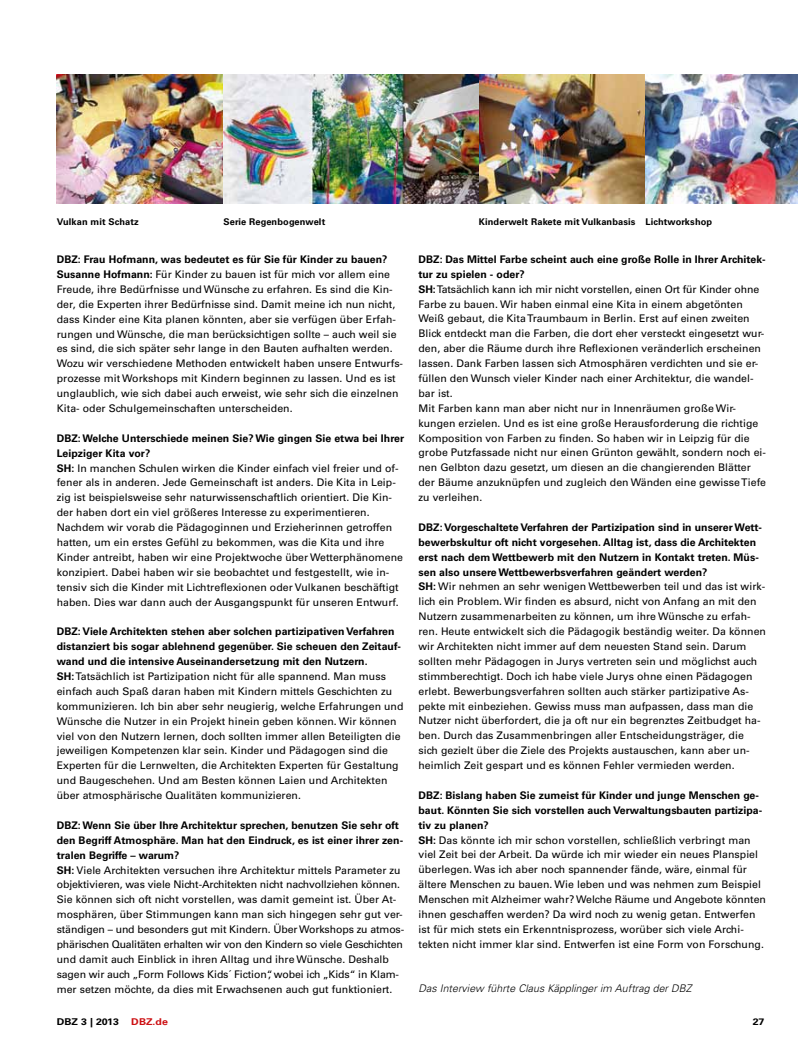
<style>
.page{position:relative;width:798px;height:1053px;background:#fff}
.page>*{position:absolute;margin:0;border:0;box-sizing:border-box;transform-origin:0 0}
.t1{font:10.5px/14.9px "Univers LT Std";letter-spacing:.005em;color:#000}
.t2{font:italic 300 10.5px "Univers LT Std";letter-spacing:.005em;color:#000}
.t3{font:700 9.38px "Univers LT Std";letter-spacing:.005em;color:#000;scale:1.13 1}
.t4{font:700 9.38px "Univers LT Std";color:#cd1013;scale:1.13 1}
.t5{font:700 9.25px "Univers LT Std";letter-spacing:.015em;color:#000}
.s1{font-weight:700}
</style>
<div class="page">
<img style="left:57px;top:74px;width:740px;height:130px">
<p class="t5" style="left:57px;top:216px;width:84px">Vulkan mit Schatz</p>
<p class="t5" style="left:223px;top:216px;width:103px">Serie Regenbogenwelt</p>
<p class="t5" style="left:478px;top:216px;width:235px">Kinderwelt Rakete mit Vulkanbasis Lichtworkshop</p>
<p class="t1" style="left:57px;top:252px;width:348px"><span class="s1">DBZ: Frau Hofmann, was bedeutet es für Sie für Kinder zu bauen?<br>Susanne Hofmann:</span> Für Kinder zu bauen ist für mich vor allem eine Freude, ihre Bedürfnisse und Wünsche zu erfahren. Es sind die Kin&shy;der, die Experten ihrer Bedürfnisse sind. Damit meine ich nun nicht, dass Kinder eine Kita planen könnten, aber sie verfügen über Erfah&shy;rungen und Wünsche, die man berücksichtigen sollte – auch weil sie es sind, die sich später sehr lange in den Bauten aufhalten werden.<br>Wozu wir verschiedene Methoden entwickelt haben unsere Entwurfs&shy;prozesse mit Workshops mit Kindern beginnen zu lassen. Und es ist unglaublich, wie sich dabei auch erweist, wie sehr sich die einzelnen Kita- oder Schulgemeinschaften unterscheiden.</p>
<p class="t1" style="left:57px;top:430px;width:349px"><span class="s1">DBZ: Welche Unterschiede meinen Sie? Wie gingen Sie etwa bei Ihrer Leipziger Kita vor?<br>SH:</span> In manchen Schulen wirken die Kinder einfach viel freier und of&shy;fener als in anderen. Jede Gemeinschaft ist anders. Die Kita in Leip&shy;zig ist beispielsweise sehr naturwissenschaftlich orientiert. Die Kin&shy;der haben dort ein viel größeres Interesse zu experimentieren.<br>Nachdem wir vorab die Pädagoginnen und Erzieherinnen getroffen hatten, um ein erstes Gefühl zu bekommen, was die Kita und ihre Kinder antreibt, haben wir eine Projektwoche über Wetterphänomene konzipiert. Dabei haben wir sie beobachtet und festgestellt, wie in&shy;tensiv sich die Kinder mit Lichtreflexionen oder Vulkanen beschäftigt haben. Dies war dann auch der Ausgangspunkt für unseren Entwurf.</p>
<p class="t1" style="left:57px;top:624px;width:348px"><span class="s1">DBZ: Viele Architekten stehen aber solchen partizipativen Verfahren distanziert bis sogar ablehnend gegenüber. Sie scheuen den Zeitauf&shy;wand und die intensive Auseinandersetzung mit den Nutzern.<br>SH:</span> Tatsächlich ist Partizipation nicht für alle spannend. Man muss einfach auch Spaß daran haben mit Kindern mittels Geschichten zu kommunizieren. Ich bin aber sehr neugierig, welche Erfahrungen und Wünsche die Nutzer in ein Projekt hinein geben können. Wir können viel von den Nutzern lernen, doch sollten immer allen Beteiligten die jeweiligen Kompetenzen klar sein. Kinder und Pädagogen sind die Experten für die Lernwelten, die Architekten Experten für Gestaltung und Baugeschehen. Und am Besten können Laien und Architekten über atmosphärische Qualitäten kommunizieren.</p>
<p class="t1" style="left:57px;top:817px;width:348px"><span class="s1">DBZ: Wenn Sie über Ihre Architektur sprechen, benutzen Sie sehr oft den Begriff Atmosphäre. Man hat den Eindruck, es ist einer ihrer zen&shy;tralen Begriffe – warum?<br>SH:</span> Viele Architekten versuchen ihre Architektur mittels Parameter zu objektivieren, was viele Nicht-Architekten nicht nachvollziehen können.<br>Sie können sich oft nicht vorstellen, was damit gemeint ist. Über At&shy;mosphären, über Stimmungen kann man sich hingegen sehr gut ver&shy;ständigen – und besonders gut mit Kindern. Über Workshops zu atmos&shy;phärischen Qualitäten erhalten wir von den Kindern so viele Geschichten und damit auch Einblick in ihren Alltag und ihre Wünsche. Deshalb sagen wir auch „Form Follows Kids´ Fiction“, wobei ich „Kids“ in Klam&shy;mer setzen möchte, da dies mit Erwachsenen auch gut funktioniert.</p>
<p class="t1" style="left:418px;top:252px;width:349px"><span class="s1">DBZ: Das Mittel Farbe scheint auch eine große Rolle in Ihrer Architek&shy;tur zu spielen - oder?<br>SH:</span> Tatsächlich kann ich mir nicht vorstellen, einen Ort für Kinder ohne Farbe zu bauen. Wir haben einmal eine Kita in einem abgetönten Weiß gebaut, die Kita Traumbaum in Berlin. Erst auf einen zweiten Blick entdeckt man die Farben, die dort eher versteckt eingesetzt wur&shy;den, aber die Räume durch ihre Reflexionen veränderlich erscheinen lassen. Dank Farben lassen sich Atmosphären verdichten und sie er&shy;füllen den Wunsch vieler Kinder nach einer Architektur, die wandel&shy;bar ist.<br>Mit Farben kann man aber nicht nur in Innenräumen große Wir&shy;kungen erzielen. Und es ist eine große Herausforderung die richtige Komposition von Farben zu finden. So haben wir in Leipzig für die grobe Putzfassade nicht nur einen Grünton gewählt, sondern noch ei&shy;nen Gelbton dazu gesetzt, um diesen an die changierenden Blätter der Bäume anzuknüpfen und zugleich den Wänden eine gewisse Tiefe zu verleihen.</p>
<p class="t1" style="left:418px;top:519px;width:349px"><span class="s1">DBZ: Vorgeschaltete Verfahren der Partizipation sind in unserer Wett&shy;bewerbskultur oft nicht vorgesehen. Alltag ist, dass die Architekten erst nach dem Wettbewerb mit den Nutzern in Kontakt treten. Müs&shy;sen also unsere Wettbewerbsverfahren geändert werden?<br>SH:</span> Wir nehmen an sehr wenigen Wettbewerben teil und das ist wirk&shy;lich ein Problem. Wir finden es absurd, nicht von Anfang an mit den Nutzern zusammenarbeiten zu können, um ihre Wünsche zu erfah&shy;ren. Heute entwickelt sich die Pädagogik beständig weiter. Da können wir Architekten nicht immer auf dem neuesten Stand sein. Darum sollten mehr Pädagogen in Jurys vertreten sein und möglichst auch stimmberechtigt. Doch ich habe viele Jurys ohne einen Pädagogen erlebt. Bewerbungsverfahren sollten auch stärker partizipative As&shy;pekte mit einbeziehen. Gewiss muss man aufpassen, dass man die Nutzer nicht überfordert, die ja oft nur ein begrenztes Zeitbudget ha&shy;ben. Durch das Zusammenbringen aller Entscheidungsträger, die<br>sich gezielt über die Ziele des Projekts austauschen, kann aber un&shy;heimlich Zeit gespart und es können Fehler vermieden werden.</p>
<p class="t1" style="left:418px;top:787px;width:349px"><span class="s1">DBZ: Bislang haben Sie zumeist für Kinder und junge Menschen ge&shy;baut. Könnten Sie sich vorstellen auch Verwaltungsbauten partizipa&shy;tiv zu planen?<br>SH:</span> Das könnte ich mir schon vorstellen, schließlich verbringt man viel Zeit bei der Arbeit. Da würde ich mir wieder ein neues Planspiel überlegen. Was ich aber noch spannender fände, wäre, einmal für ältere Menschen zu bauen. Wie leben und was nehmen zum Beispiel Menschen mit Alzheimer wahr? Welche Räume und Angebote könnten ihnen geschaffen werden? Da wird noch zu wenig getan. Entwerfen ist für mich stets ein Erkenntnisprozess, worüber sich viele Archi&shy;tekten nicht immer klar sind. Entwerfen ist eine Form von Forschung.</p>
<p class="t2" style="left:418px;top:982px;width:274px">Das Interview führte Claus Käpplinger im Auftrag der DBZ</p>
<p class="t3" style="left:57px;top:1016px;width:57px">DBZ 3 | 2013</p>
<p class="t4" style="left:131px;top:1016px;width:34px">DBZ.de</p>
<p class="t3" style="left:752px;top:1016px;width:12px">27</p>
</div>
